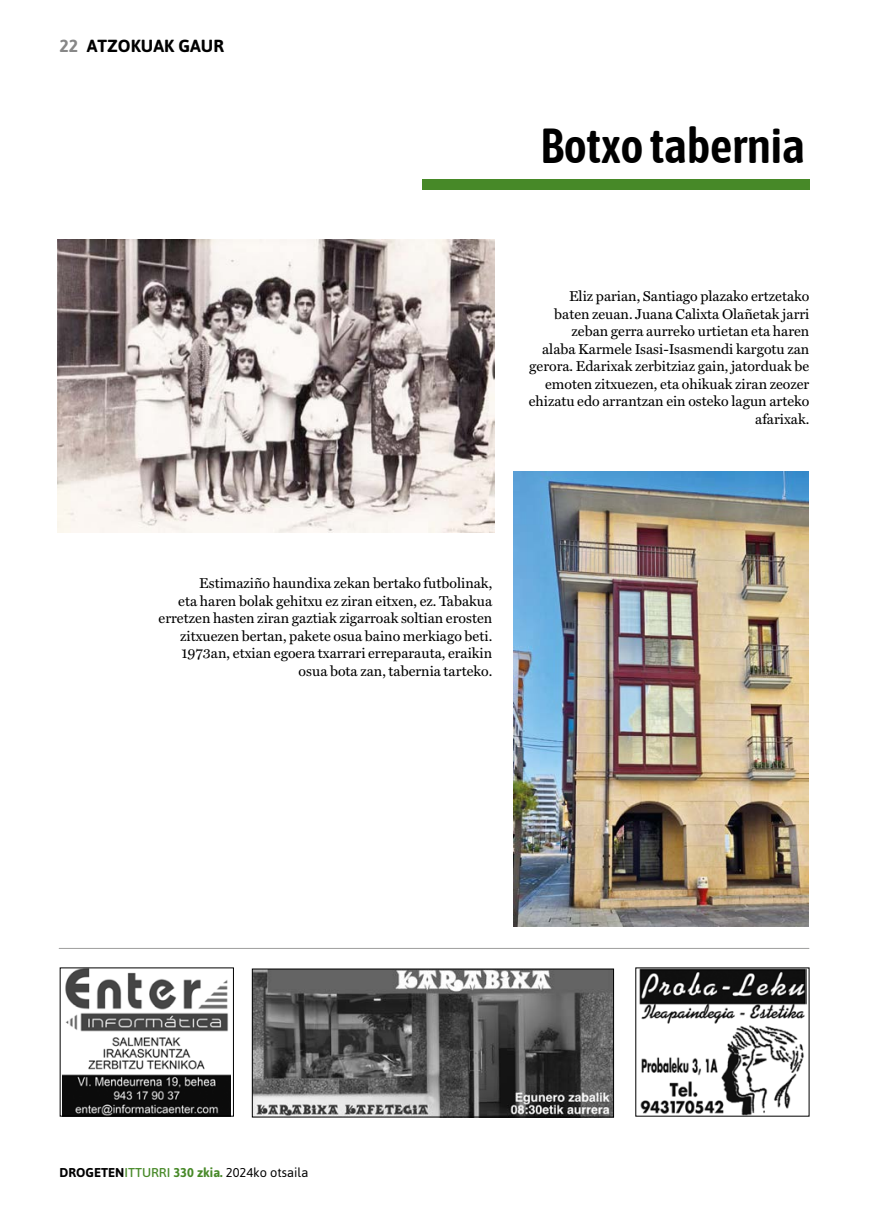
<style>
.page{position:relative;width:869px;height:1216px;background:#fff}
.page>*{position:absolute;margin:0;border:0;box-sizing:border-box;transform-origin:0 0}
.t1{font:600 49px "Asap Condensed";color:#000}
.t2{font:700 17.5px "Asap";color:#000}
.t3{font:14.35px/17.5px "Miller Text Roman";color:#000;text-align:right}
.t4{font:12.78px "Asap";color:#000}
.s1{color:#878787}
.s2{font-weight:700}
.s3{font-weight:500;color:#478928}
.s4{font-weight:700;color:#478928}
</style>
<div class="page">
<hr style="left:59px;top:947px;width:749px;height:1px;background:#9d9d9c">
<img style="left:254px;top:970px;width:357px;height:145px">
<div style="left:252px;top:968px;width:361px;height:149px;border:1px solid #000"></div>
<img style="left:63px;top:969px;width:168px;height:145px">
<div style="left:60px;top:967px;width:174px;height:149px;border:1px solid #000"></div>
<img style="left:639px;top:969px;width:167px;height:145px">
<img style="left:58px;top:239px;width:436px;height:294px">
<img style="left:513px;top:471px;width:295px;height:455px">
<div style="left:422px;top:179px;width:387px;height:11px;background:#478928"></div>
<p class="t2" style="left:59px;top:36px;width:166px"><span class="s1">22</span> ATZOKUAK GAUR</p>
<h1 class="t1" style="left:540px;top:111px;width:266px">Botxo tabernia</h1>
<p class="t3" style="left:528px;top:287px;width:282px">Eliz parian, Santiago plazako ertzetako<br>baten zeuan. Juana Calixta Olañetak jarri zeban gerra aurreko urtietan eta haren<br>alaba Karmele Isasi-Isasmendi kargotu zan gerora. Edarixak zerbitziaz gain, jatorduak be emoten zitxuezen, eta ohikuak ziran zeozer ehizatu edo arrantzan ein osteko lagun arteko afarixak.</p>
<p class="t3" style="left:158px;top:574px;width:335px">Estimaziño haundixa zekan bertako futbolinak,<br>eta haren bolak gehitxu ez ziran eitxen, ez. Tabakua erretzen hasten ziran gaztiak zigarroak soltian erosten zitxuezen bertan, pakete osua baino merkiago beti.<br>1973an, etxian egoera txarrari erreparauta, eraikin osua bota zan, tabernia tarteko.</p>
<p class="t4" style="left:60px;top:1164px;width:250px"><span class="s2">DROGETEN</span><span class="s3">ITTURRI</span> <span class="s4">330 zkia.</span> 2024ko otsaila</p>
</div>
